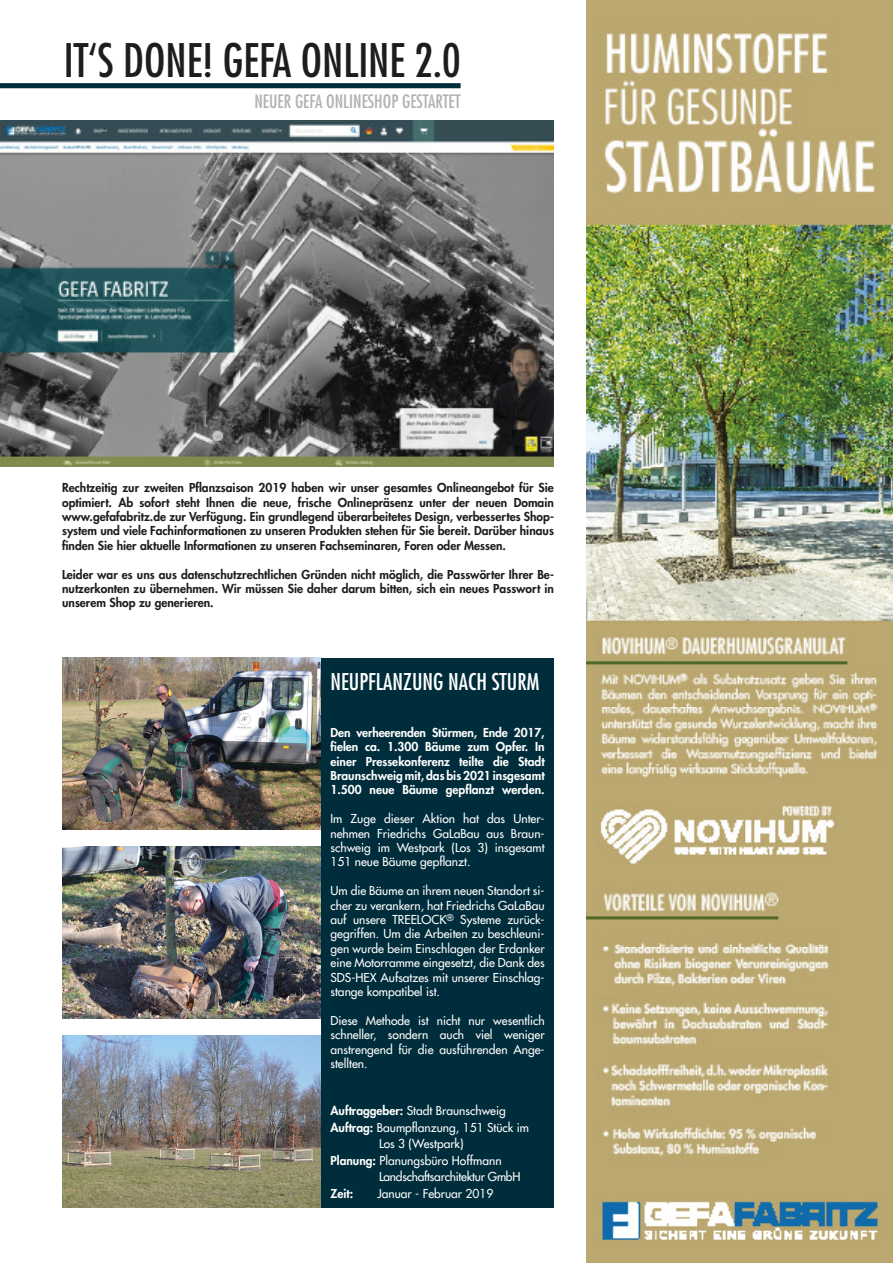
<style>
.page{position:relative;width:893px;height:1263px;background:#fff}
.page>*{position:absolute;margin:0;border:0;box-sizing:border-box;transform-origin:0 0}
.t1{font:condensed 45px "Futura LT";color:#1d1d1b}
.t2{font:condensed 22.5px "Futura LT";color:#fff}
.t3{font:condensed 18px "Futura LT";color:#b2b2b2}
.t4{font:12px/14.4px "Futura LT";color:#fff;text-align:justify}
.t5{font:800 12px/14.4px "Futura LT";color:#1d1d1b;text-align:justify}
.t6{font:800 12px/14.4px "Futura LT";color:#fff;text-align:justify}
.t7{font:12px "Futura LT";letter-spacing:-.02em;color:#fff}
.s1{font-weight:800}
</style>
<div class="page">
<img style="left:587px;top:0;width:306px;height:1263px">
<div style="left:0;top:83px;width:461px;height:5px;background:#002d3b"></div>
<img style="left:0;top:120px;width:554px;height:346px">
<img style="left:62px;top:658px;width:259px;height:171px">
<img style="left:62px;top:1036px;width:259px;height:171px">
<img style="left:62px;top:847px;width:259px;height:171px">
<div style="left:321px;top:658px;width:233px;height:549px;background:#002d3b"></div>
<h1 class="t1" style="left:64px;top:33px;width:398px">IT‘S DONE! GEFA ONLINE 2.0</h1>
<h3 class="t3" style="left:254px;top:91px;width:208px">NEUER GEFA ONLINESHOP GESTARTET</h3>
<p class="t5" style="left:62px;top:480px;width:493px">Rechtzeitig zur zweiten Pflanzsaison 2019 haben wir unser gesamtes Onlineangebot für Sie optimiert. Ab sofort steht Ihnen die neue, frische Onlinepräsenz unter der neuen Domain www.gefafabritz.de zur Verfügung. Ein grundlegend überarbeitetes Design, verbessertes Shop&shy;system und viele Fachinformationen zu unseren Produkten stehen für Sie bereit. Darüber hinaus finden Sie hier aktuelle Informationen zu unseren Fachseminaren, Foren oder Messen.</p>
<p class="t5" style="left:62px;top:567px;width:493px">Leider war es uns aus datenschutzrechtlichen Gründen nicht möglich, die Passwörter Ihrer Be&shy;nutzerkonten zu übernehmen. Wir müssen Sie daher darum bitten, sich ein neues Passwort in unserem Shop zu generieren.</p>
<h2 class="t2" style="left:330px;top:668px;width:210px">NEUPFLANZUNG NACH STURM</h2>
<p class="t6" style="left:330px;top:725px;width:216px">Den verheerenden Stürmen, Ende 2017, fielen ca. 1.300 Bäume zum Opfer. In einer Pressekonferenz teilte die Stadt Braunschweig mit, das bis 2021 insgesamt 1.500 neue Bäume gepflanzt werden.</p>
<p class="t4" style="left:330px;top:811px;width:216px">Im Zuge dieser Aktion hat das Unter&shy;nehmen Friedrichs GaLaBau aus Braun&shy;schweig im Westpark (Los 3) insgesamt 151 neue Bäume gepflanzt.</p>
<p class="t4" style="left:330px;top:883px;width:216px">Um die Bäume an ihrem neuen Standort si&shy;cher zu verankern, hat Friedrichs GaLaBau auf unsere TREELOCK<sup>®</sup> Systeme zurück&shy;gegriffen. Um die Arbeiten zu beschleuni&shy;gen wurde beim Einschlagen der Erdanker eine Motorramme eingesetzt, die Dank des SDS-HEX Aufsatzes mit unserer Einschlag&shy;stange kompatibel ist.</p>
<p class="t4" style="left:330px;top:1013px;width:216px">Diese Methode ist nicht nur wesentlich schneller, sondern auch viel weniger anstrengend für die ausführenden Ange&shy;stellten.</p>
<p class="t4" style="left:330px;top:1103px;width:177px"><span class="s1">Auftraggeber:</span> Stadt Braunschweig</p>
<p class="t4" style="left:330px;top:1120px;width:200px"><span class="s1">Auftrag:</span> Baumpflanzung, 151 Stück im</p>
<p class="t4" style="left:379px;top:1136px;width:86px">Los 3 (Westpark)</p>
<p class="t4" style="left:330px;top:1153px;width:173px"><span class="s1">Planung:</span> Planungsbüro Hoffmann</p>
<p class="t7" style="left:379px;top:1169px;width:143px">Landschaftsarchitektur GmbH</p>
<p class="t6" style="left:330px;top:1186px;width:24px">Zeit:</p>
<p class="t4" style="left:377px;top:1186px;width:117px">Januar - Februar 2019</p>
</div>
